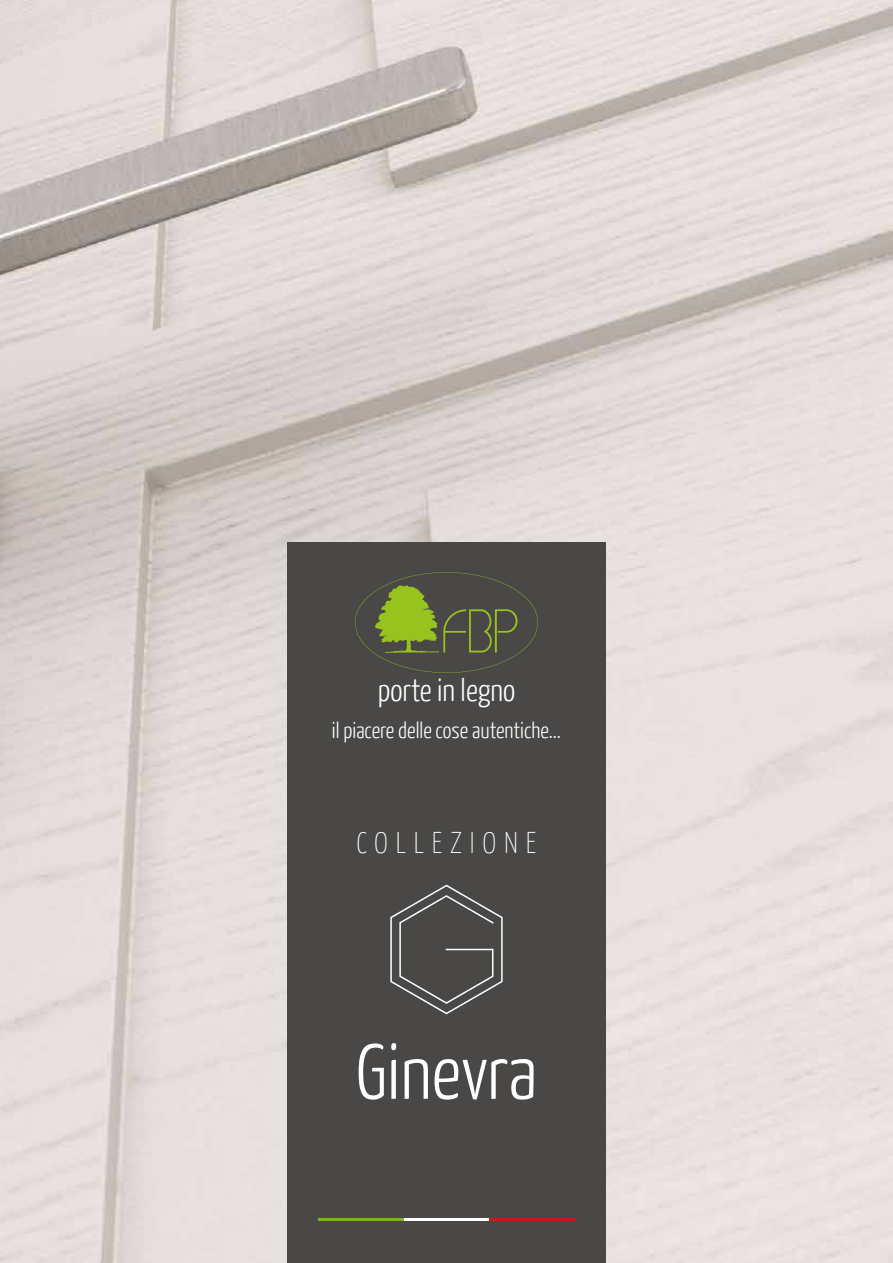
<style>
.page{position:relative;width:893px;height:1263px;background:#fff}
.page>*{position:absolute;margin:0;border:0;box-sizing:border-box;transform-origin:0 0}
.t1{font:300 78px "Yanone Kaffeesatz";color:#fff}
.t2{font:300 31.5px "Yanone Kaffeesatz";color:#fff}
.t3{font:100 30px "Yanone Kaffeesatz";letter-spacing:.26em;color:#fff}
.t4{font:300 22.5px "Yanone Kaffeesatz";color:#fff}
</style>
<div class="page">
<img style="left:0;top:0;width:893px;height:1263px">
<div style="left:287px;top:542px;width:319px;height:721px;background:#494846"></div>
<svg style="left:390px;top:884px;width:113px;height:131px"></svg>
<svg style="left:355px;top:572px;width:183px;height:101px"></svg>
<hr style="left:319px;top:1218px;width:85px;height:2px;background:#7eb429">
<hr style="left:404px;top:1218px;width:85px;height:2px;background:#fff">
<hr style="left:489px;top:1218px;width:85px;height:2px;background:#cd171a">
<h2 class="t2" style="left:378px;top:671px;width:139px">porte in legno</h2>
<p class="t4" style="left:332px;top:717px;width:230px">il piacere delle cose autentiche...</p>
<h3 class="t3" style="left:356px;top:824px;width:181px">COLLEZIONE</h3>
<h1 class="t1" style="left:356px;top:1024px;width:183px">Ginevra</h1>
</div>
